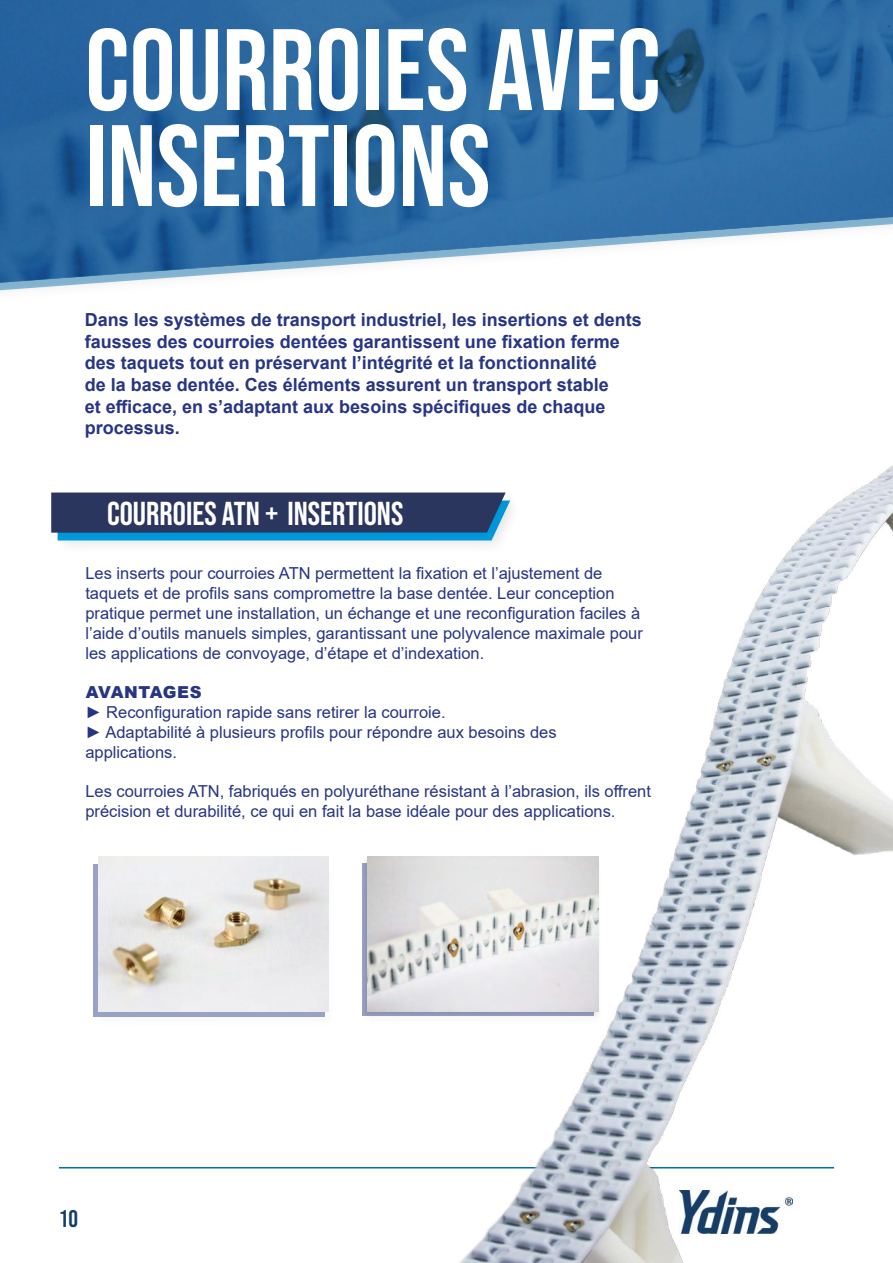
<style>
.page{position:relative;width:893px;height:1263px;background:#fff}
.page>*{position:absolute;margin:0;border:0;box-sizing:border-box;transform-origin:0 0}
.t1{font:115.5px/96px "Bebas Neue";color:#fff}
.t2{font:33px "Bebas Neue";color:#fff}
.t3{font:24px "Bebas Neue";color:#163d69}
.t4{font:700 18px/21.6px "Arial";color:#273583}
.t5{font:16.5px/19.8px "Arial";color:#273583}
.t6{font:900 16.5px "Arial";letter-spacing:.025em;color:#273583}
</style>
<div class="page">
<hr style="left:59px;top:1167px;width:775px;height:1px;background:#006eb0">
<div style="left:48px;top:489px;width:472px;height:59px;background:#000;opacity:.06"></div>
<svg style="left:51px;top:492px;width:391px;height:48px;background:#274773"></svg>
<img style="left:442px;top:465px;width:451px;height:798px">
<svg style="left:0;top:0;width:890px;height:285px;background:#4078aa"></svg>
<div style="left:360px;top:860px;width:247px;height:168px;background:#fefefe"></div>
<div style="left:362px;top:856px;width:238px;height:161px;background:#000;opacity:.1"></div>
<img style="left:367px;top:857px;width:232px;height:154px">
<div style="left:91px;top:861px;width:247px;height:168px;background:#000;opacity:.06"></div>
<svg style="left:94px;top:864px;width:231px;height:152px;background:#a9afcc"></svg>
<img style="left:99px;top:857px;width:229px;height:154px">
<hr style="left:890px;top:0;width:3px;height:297px;background:#000;opacity:.06">
<svg style="left:892px;top:0;width:1px;height:290px"></svg>
<h1 class="t1" style="left:85px;top:21px;width:577px">COURROIES AVEC<br>INSERTIONS</h1>
<p class="t4" style="left:85px;top:309px;width:559px">Dans les systèmes de transport industriel, les insertions et dents fausses des courroies dentées garantissent une fixation ferme des taquets tout en préservant l’intégrité et la fonctionnalité<br>de la base dentée. Ces éléments assurent un transport stable<br>et efficace, en s’adaptant aux besoins spécifiques de chaque processus.</p>
<h2 class="t2" style="left:107px;top:494px;width:298px">COURROIES ATN + INSERTIONS</h2>
<p class="t5" style="left:85px;top:563px;width:559px">Les inserts pour courroies ATN permettent la fixation et l’ajustement de taquets et de profils sans compromettre la base dentée. Leur conception pratique permet une installation, un échange et une reconfiguration faciles à l’aide d’outils manuels simples, garantissant une polyvalence maximale pour les applications de convoyage, d’étape et d’indexation.</p>
<p class="t6" style="left:86px;top:680px;width:117px">AVANTAGES</p>
<p class="t5" style="left:85px;top:702px;width:473px">► Reconfiguration rapide sans retirer la courroie.<br>► Adaptabilité à plusieurs profils pour répondre aux besoins des applications.</p>
<p class="t5" style="left:85px;top:781px;width:567px">Les courroies ATN, fabriqués en polyuréthane résistant à l’abrasion, ils offrent précision et durabilité, ce qui en fait la base idéale pour des applications.</p>
<h3 class="t3" style="left:59px;top:1205px;width:21px">10</h3>
</div>
